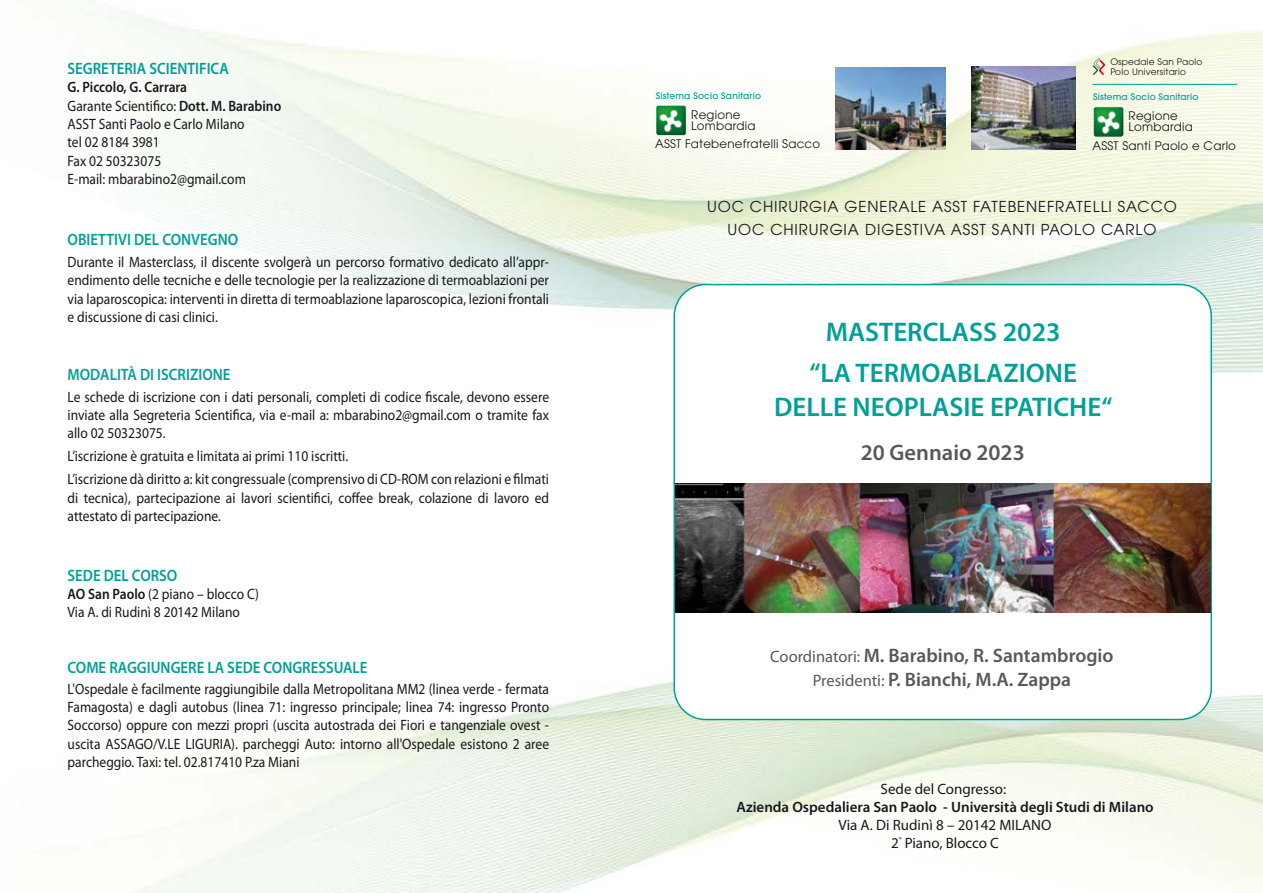
<style>
.page{position:relative;width:1263px;height:893px;background:#fff}
.page>*{position:absolute;margin:0;border:0;box-sizing:border-box;transform-origin:0 0}
.t1{font:600 27px/41px "Myriad Pro";color:#00a096;text-align:center}
.t2{font:600 22.5px "Myriad Pro";color:#58585a}
.t3{font:600 19.5px/24px "Myriad Pro";color:#58585a;text-align:center}
.t4{font:600 16.5px "Myriad Pro";color:#00a096;scale:.9 1}
.t5{font:15px/18.3px "Myriad Pro";color:#1a171c;scale:.9 1}
.t6{font:15px/22.5px "Avant Garde";letter-spacing:.06em;color:#1a171c;text-align:center}
.t7{font:15px/18px "Myriad Pro";color:#1a171c;text-align:center}
.t8{font:600 15px "Myriad Pro";color:#1a171c}
.t9{font:11.85px/10.9px "Avant Garde";letter-spacing:.02em;color:#1a171c}
.t10{font:500 9px "Avant Garde";letter-spacing:.02em;color:#00a096}
.t11{font:9px/10.1px "Avant Garde";letter-spacing:.02em;color:#1a171c}
.s1{font-weight:600}
.s2{font-weight:400;font-size:16.5px}
</style>
<div class="page">
<img style="left:83px;top:0;width:1180px;height:893px">
<div style="left:674px;top:285px;width:537px;height:434px;background:#fff;border-radius:31px"></div>
<div style="left:673px;top:284px;width:539px;height:436px;border:2px solid #00a096;border-radius:31px"></div>
<img style="left:972px;top:66px;width:103px;height:83px">
<hr style="left:1092px;top:84px;width:145px;height:1px;background:#00a096">
<svg style="left:1092px;top:58px;width:13px;height:17px"></svg>
<img style="left:1093px;top:107px;width:30px;height:30px">
<img style="left:656px;top:105px;width:30px;height:30px">
<img style="left:676px;top:484px;width:534px;height:128px">
<img style="left:836px;top:67px;width:109px;height:82px">
<p class="t4" style="left:68px;top:59px;width:181px">SEGRETERIA SCIENTIFICA</p>
<p class="t5" style="left:68px;top:78px;width:239px"><span class="s1">G. Piccolo, G. Carrara<br></span>Garante Scientifico: <span class="s1">Dott. M. Barabino<br></span>ASST Santi Paolo e Carlo Milano<br>tel 02 8184 3981<br>Fax 02 50323075<br>E-mail: mbarabino2@gmail.com</p>
<p class="t4" style="left:68px;top:231px;width:191px">OBIETTIVI DEL CONVEGNO</p>
<p class="t5" style="left:68px;top:253px;width:536px;text-align:justify">Durante il Masterclass, il discente svolgerà un percorso formativo dedicato all’appr&shy;endimento delle tecniche e delle tecnologie per la realizzazione di termoablazioni per via laparoscopica: interventi in diretta di termoablazione laparoscopica, lezioni frontali e discussione di casi clinici.</p>
<p class="t4" style="left:68px;top:366px;width:183px">MODALITÀ DI ISCRIZIONE</p>
<p class="t5" style="left:68px;top:388px;width:536px;text-align:justify">Le schede di iscrizione con i dati personali, completi di codice fiscale, devono essere inviate alla Segreteria Scientifica, via e-mail a: mbarabino2@gmail.com o tramite fax allo 02 50323075.</p>
<p class="t5" style="left:68px;top:445px;width:536px;line-height:22.8px">L’iscrizione è gratuita e limitata ai primi 110 iscritti.<br>L’iscrizione dà diritto a: kit congressuale (comprensivo di CD-ROM con relazioni e filmati</p>
<p class="t5" style="left:68px;top:489px;width:536px">di tecnica), partecipazione ai lavori scientifici, coffee break, colazione di lavoro ed attestato di partecipazione.</p>
<p class="t4" style="left:68px;top:566px;width:124px">SEDE DEL CORSO</p>
<p class="t5" style="left:68px;top:585px;width:214px"><span class="s1">AO San Paolo</span> (2 piano – blocco C)<br>Via A. di Rudinì 8 20142 Milano</p>
<p class="t4" style="left:68px;top:658px;width:335px">COME RAGGIUNGERE LA SEDE CONGRESSUALE</p>
<p class="t5" style="left:68px;top:680px;width:536px;text-align:justify">L'Ospedale è facilmente raggiungibile dalla Metropolitana MM2 (linea verde - fermata Famagosta) e dagli autobus (linea 71: ingresso principale; linea 74: ingresso Pronto Soccorso) oppure con mezzi propri (uscita autostrada dei Fiori e tangenziale ovest - uscita ASSAGO/V.LE LIGURIA). parcheggi Auto: intorno all'Ospedale esistono 2 aree parcheggio. Taxi: tel. 02.817410 P.za Miani</p>
<p class="t10" style="left:656px;top:90px;width:107px">Sistema Socio Sanitario</p>
<p class="t9" style="left:691px;top:109px;width:66px">Regione<br>Lombardia</p>
<p class="t9" style="left:655px;top:139px;width:167px">ASST Fatebenefratelli Sacco</p>
<p class="t11" style="left:1110px;top:56px;width:94px">Ospedale San Paolo<br>Polo Universitario</p>
<p class="t9" style="left:1128px;top:110px;width:66px">Regione<br>Lombardia</p>
<p class="t9" style="left:1092px;top:140px;width:145px">ASST Santi Paolo e Carlo</p>
<p class="t10" style="left:1093px;top:91px;width:107px">Sistema Socio Sanitario</p>
<p class="t6" style="left:707px;top:195px;width:471px">UOC CHIRURGIA GENERALE ASST FATEBENEFRATELLI SACCO<br>UOC CHIRURGIA DIGESTIVA ASST SANTI PAOLO CARLO</p>
<h1 class="t1" style="left:809px;top:312px;width:269px">MASTERCLASS 2023 “LA TERMOABLAZIONE</h1>
<h1 class="t1" style="left:774px;top:387px;width:340px">DELLE NEOPLASIE EPATICHE“</h1>
<h2 class="t2" style="left:861px;top:440px;width:166px">20 Gennaio 2023</h2>
<h3 class="t3" style="left:770px;top:643px;width:345px"><span class="s2">Coordinatori:</span> M. Barabino, R. Santambrogio<br><span class="s2">Presidenti:</span> P. Bianchi, M.A. Zappa</h3>
<p class="t7" style="left:880px;top:780px;width:127px">Sede del Congresso:</p>
<p class="t8" style="left:736px;top:799px;width:419px">Azienda Ospedaliera San Paolo - Università degli Studi di Milano</p>
<p class="t7" style="left:838px;top:816px;width:214px">Via A. Di Rudinì 8 – 20142 MILANO<br>2<sup>°</sup> Piano, Blocco C</p>
</div>
